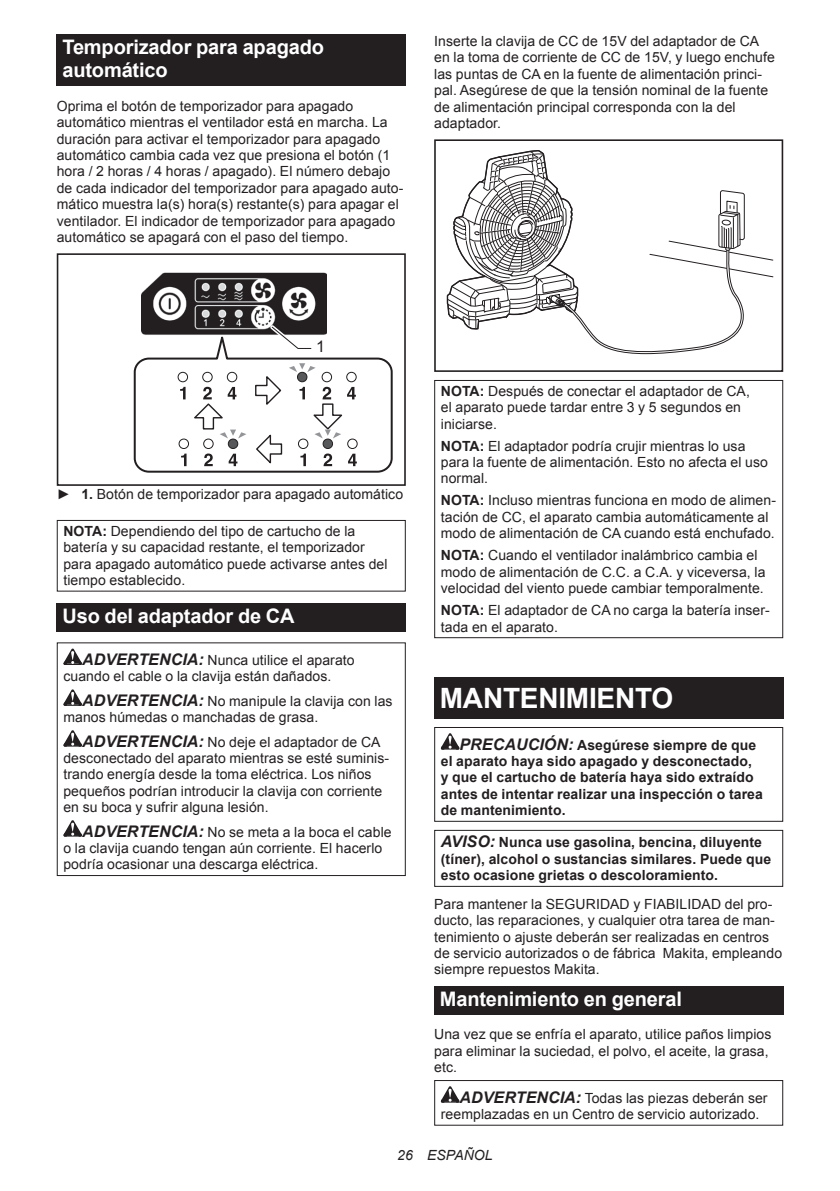
<style>
.page{position:relative;width:840px;height:1191px;background:#fff}
.page>*{position:absolute;margin:0;border:0;box-sizing:border-box;transform-origin:0 0}
.t1{font:700 28px "Arial";letter-spacing:-.01em;color:#fff}
.t2{font:700 20px/23.4px "Arial";letter-spacing:-.01em;color:#fff}
.t3{font:16px "Arial";color:#231f20}
.t4{font:14px/16.4px "Arial";letter-spacing:.005em;color:#231f20}
.t5{font:700 14px/16.4px "Arial";letter-spacing:.005em;color:#231f20}
.t6{font:italic 14px "Arial";letter-spacing:.005em;color:#231f20}
.s1{font-weight:700}
.s2{font-weight:700;font-style:italic;font-size:16px}
.s3{font-style:italic;font-size:16px}
</style>
<div class="page">
<div style="left:57px;top:34px;width:348px;height:52px;background:#231f20"></div>
<div style="left:57px;top:253px;width:348px;height:233px;border:2px solid #231f20"></div>
<img style="left:141px;top:272px;width:186px;height:47px">
<svg style="left:133px;top:319px;width:260px;height:154px"></svg>
<div style="left:57px;top:520px;width:348px;height:71px;border:1px solid #231f20"></div>
<div style="left:57px;top:603px;width:348px;height:28px;background:#231f20"></div>
<svg style="left:63px;top:648px;width:19px;height:17px"></svg>
<svg style="left:63px;top:689px;width:19px;height:17px"></svg>
<svg style="left:63px;top:730px;width:19px;height:16px"></svg>
<svg style="left:63px;top:820px;width:19px;height:16px"></svg>
<div style="left:57px;top:642px;width:348px;height:234px;border:1px solid #231f20"></div>
<svg style="left:446px;top:150px;width:327px;height:205px"></svg>
<div style="left:721px;top:220px;width:9px;height:5px;border:1px solid #231f20;border-radius:50%"></div>
<div style="left:434px;top:343px;width:73px;height:29px;background:#fff"></div>
<div style="left:434px;top:139px;width:348px;height:233px;border:2px solid #231f20"></div>
<div style="left:434px;top:380px;width:348px;height:258px;border:1px solid #231f20"></div>
<div style="left:434px;top:678px;width:348px;height:41px;background:#231f20"></div>
<svg style="left:440px;top:733px;width:19px;height:16px"></svg>
<div style="left:434px;top:727px;width:348px;height:95px;border:1px solid #231f20"></div>
<div style="left:434px;top:830px;width:348px;height:57px;border:1px solid #231f20"></div>
<div style="left:434px;top:985px;width:348px;height:29px;background:#231f20"></div>
<svg style="left:440px;top:1086px;width:19px;height:16px"></svg>
<div style="left:434px;top:1080px;width:348px;height:45px;border:1px solid #231f20"></div>
<h2 class="t2" style="left:62px;top:36px;width:263px">Temporizador para apagado automático</h2>
<p class="t4" style="left:57px;top:98px;width:348px">Oprima el botón de temporizador para apagado automático mientras el ventilador está en marcha. La duración para activar el temporizador para apagado automático cambia cada vez que presiona el botón (1 hora / 2 horas / 4 horas / apagado). El número debajo de cada indicador del temporizador para apagado auto&shy;mático muestra la(s) hora(s) restante(s) para apagar el ventilador. El indicador de temporizador para apagado automático se apagará con el paso del tiempo.</p>
<p class="t4" style="left:434px;top:33px;width:342px">Inserte la clavija de CC de 15V del adaptador de CA en la toma de corriente de CC de 15V, y luego enchufe las puntas de CA en la fuente de alimentación princi&shy;pal. Asegúrese de que la tensión nominal de la fuente de alimentación principal corresponda con la del adaptador.</p>
<p class="t3" style="left:316px;top:336px;width:10px">1</p>
<p class="t4" style="left:57px;top:486px;width:348px">► <span class="s1">1.</span> Botón de temporizador para apagado automático</p>
<p class="t4" style="left:63px;top:523px;width:325px"><span class="s1">NOTA:</span> Dependiendo del tipo de cartucho de la batería y su capacidad restante, el temporizador para apagado automático puede activarse antes del tiempo establecido.</p>
<h2 class="t2" style="left:62px;top:605px;width:233px">Uso del adaptador de CA</h2>
<p class="t4" style="left:63px;top:652px;width:292px;text-indent:19px"><span class="s2">ADVERTENCIA:</span> Nunca utilice el aparato cuando el cable o la clavija están dañados.</p>
<p class="t4" style="left:63px;top:693px;width:330px;text-indent:19px"><span class="s2">ADVERTENCIA:</span> No manipule la clavija con las manos húmedas o manchadas de grasa.</p>
<p class="t4" style="left:63px;top:733px;width:327px;text-indent:19px"><span class="s2">ADVERTENCIA:</span> No deje el adaptador de CA desconectado del aparato mientras se esté suminis&shy;trando energía desde la toma eléctrica. Los niños pequeños podrían introducir la clavija con corriente en su boca y sufrir alguna lesión.</p>
<p class="t4" style="left:63px;top:823px;width:329px;text-indent:19px"><span class="s2">ADVERTENCIA:</span> No se meta a la boca el cable o la clavija cuando tengan aún corriente. El hacerlo podría ocasionar una descarga eléctrica.</p>
<p class="t4" style="left:440px;top:383px;width:310px"><span class="s1">NOTA:</span> Después de conectar el adaptador de CA, el aparato puede tardar entre 3 y 5 segundos en iniciarse.</p>
<p class="t4" style="left:440px;top:438px;width:328px"><span class="s1">NOTA:</span> El adaptador podría crujir mientras lo usa para la fuente de alimentación. Esto no afecta el uso normal.</p>
<p class="t4" style="left:440px;top:492px;width:336px"><span class="s1">NOTA:</span> Incluso mientras funciona en modo de alimen&shy;tación de CC, el aparato cambia automáticamente al modo de alimentación de CA cuando está enchufado.</p>
<p class="t4" style="left:440px;top:547px;width:326px"><span class="s1">NOTA:</span> Cuando el ventilador inalámbrico cambia el modo de alimentación de C.C. a C.A. y viceversa, la velocidad del viento puede cambiar temporalmente.</p>
<p class="t4" style="left:440px;top:602px;width:330px"><span class="s1">NOTA:</span> El adaptador de CA no carga la batería inser&shy;tada en el aparato.</p>
<h1 class="t1" style="left:439px;top:679px;width:235px">MANTENIMIENTO</h1>
<p class="t5" style="left:440px;top:737px;width:323px;text-indent:19px"><span class="s3">PRECAUCIÓN:</span> Asegúrese siempre de que el aparato haya sido apagado y desconectado, y que el cartucho de batería haya sido extraído antes de intentar realizar una inspección o tarea de mantenimiento.</p>
<p class="t5" style="left:440px;top:834px;width:331px"><span class="s3">AVISO:</span> Nunca use gasolina, bencina, diluyente (tíner), alcohol o sustancias similares. Puede que esto ocasione grietas o descoloramiento.</p>
<p class="t4" style="left:434px;top:896px;width:349px">Para mantener la SEGURIDAD y FIABILIDAD del pro&shy;ducto, las reparaciones, y cualquier otra tarea de man&shy;tenimiento o ajuste deberán ser realizadas en centros de servicio autorizados o de fábrica Makita, empleando siempre repuestos Makita.</p>
<h2 class="t2" style="left:439px;top:987px;width:243px">Mantenimiento en general</h2>
<p class="t4" style="left:434px;top:1026px;width:338px">Una vez que se enfría el aparato, utilice paños limpios para eliminar la suciedad, el polvo, el aceite, la grasa, etc.</p>
<p class="t4" style="left:440px;top:1089px;width:328px;text-indent:19px"><span class="s2">ADVERTENCIA:</span> Todas las piezas deberán ser reemplazadas en un Centro de servicio autorizado.</p>
<p class="t6" style="left:397px;top:1146px;width:97px">26 ESPAÑOL</p>
</div>
